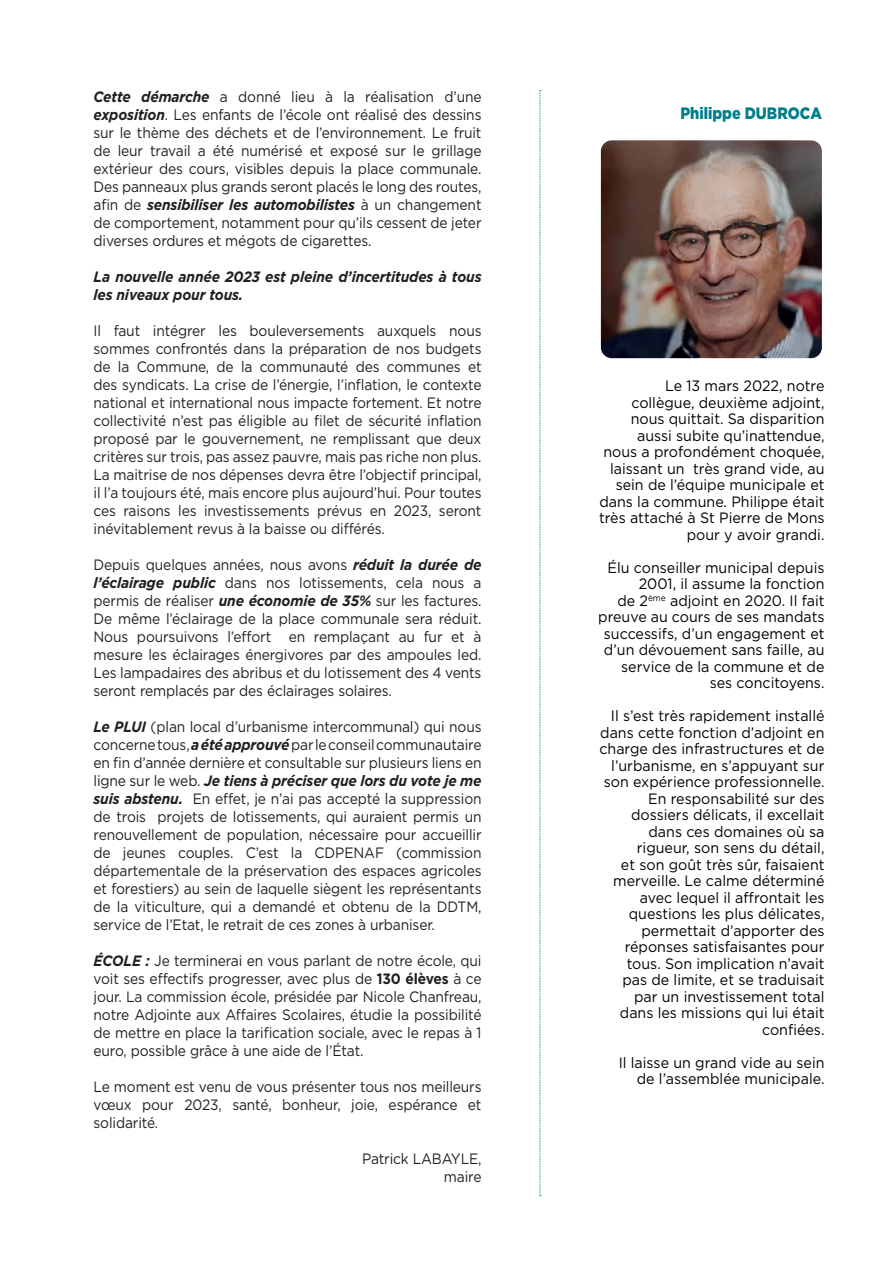
<style>
.page{position:relative;width:893px;height:1263px;background:#fff}
.page>*{position:absolute;margin:0;border:0;box-sizing:border-box;transform-origin:0 0}
.t1{font:900 16.5px "Gotham";color:#007e8a;scale:.88 1}
.t2{font:15px/18px "Gotham";letter-spacing:-.01em;color:#231f20;text-align:justify;scale:.92 1}
.t3{font:15px/16.5px "Gotham";color:#000001;text-align:right;scale:.95 1}
.t4{font:italic 700 15px/18px "Gotham";letter-spacing:-.01em;color:#231f20;scale:.92 1}
.s1{font-weight:700;font-style:italic}
.s2{font-weight:700}
</style>
<div class="page">
<img style="left:601px;top:140px;width:221px;height:218px">
<svg style="left:540px;top:90px;width:1px;height:1106px"></svg>
<p class="t2" style="left:94px;top:88px;width:423px"><span class="s1">Cette démarche</span> a donné lieu à la réalisation d’une <span class="s1">exposition</span>. Les enfants de l’école ont réalisé des dessins sur le thème des déchets et de l’environnement. Le fruit de leur travail a été numérisé et exposé sur le grillage extérieur des cours, visibles depuis la place communale.<br>Des panneaux plus grands seront placés le long des routes, afin de <span class="s1">sensibiliser les automobilistes</span> à un changement de comportement, notamment pour qu’ils cessent de jeter diverses ordures et mégots de cigarettes.</p>
<p class="t4" style="left:94px;top:268px;width:423px">La nouvelle année 2023 est pleine d’incertitudes à tous les niveaux pour tous.</p>
<p class="t2" style="left:94px;top:322px;width:423px">Il faut intégrer les bouleversements auxquels nous sommes confrontés dans la préparation de nos budgets de la Commune, de la communauté des communes et des syndicats. La crise de l’énergie, l’inflation, le contexte national et international nous impacte fortement. Et notre collectivité n’est pas éligible au filet de sécurité inflation proposé par le gouvernement, ne remplissant que deux critères sur trois, pas assez pauvre, mais pas riche non plus.<br>La maitrise de nos dépenses devra être l’objectif principal, il l’a toujours été, mais encore plus aujourd’hui. Pour toutes ces raisons les investissements prévus en 2023, seront inévitablement revus à la baisse ou différés.</p>
<p class="t2" style="left:94px;top:556px;width:423px">Depuis quelques années, nous avons <span class="s1">réduit la durée de l’éclairage public</span> dans nos lotissements, cela nous a permis de réaliser <span class="s1">une économie de 35%</span> sur les factures.<br>De même l’éclairage de la place communale sera réduit.<br>Nous poursuivons l’effort en remplaçant au fur et à mesure les éclairages énergivores par des ampoules led.<br>Les lampadaires des abribus et du lotissement des 4 vents seront remplacés par des éclairages solaires.</p>
<p class="t2" style="left:94px;top:718px;width:423px"><span class="s1">Le PLUI</span> (plan local d’urbanisme intercommunal) qui nous concerne tous, <span class="s1">a été approuvé</span> par le conseil communautaire en fin d’année dernière et consultable sur plusieurs liens en ligne sur le web. <span class="s1">Je tiens à préciser que lors du vote je me suis abstenu.</span> En effet, je n’ai pas accepté la suppression de trois projets de lotissements, qui auraient permis un renouvellement de population, nécessaire pour accueillir de jeunes couples. C’est la CDPENAF (commission départementale de la préservation des espaces agricoles et forestiers) au sein de laquelle siègent les représentants de la viticulture, qui a demandé et obtenu de la DDTM, service de l’Etat, le retrait de ces zones à urbaniser.</p>
<p class="t2" style="left:94px;top:952px;width:423px"><span class="s1">ÉCOLE :</span> Je terminerai en vous parlant de notre école, qui voit ses effectifs progresser, avec plus de <span class="s2">130 élèves</span> à ce jour. La commission école, présidée par Nicole Chanfreau, notre Adjointe aux Affaires Scolaires, étudie la possibilité de mettre en place la tarification sociale, avec le repas à 1 euro, possible grâce à une aide de l’État.</p>
<p class="t2" style="left:94px;top:1078px;width:423px">Le moment est venu de vous présenter tous nos meilleurs vœux pour 2023, santé, bonheur, joie, espérance et solidarité.</p>
<p class="t2" style="left:362px;top:1150px;width:131px;text-align:right">Patrick LABAYLE, maire</p>
<p class="t1" style="left:680px;top:102px;width:162px">Philippe DUBROCA</p>
<p class="t3" style="left:599px;top:377px;width:239px">Le 13 mars 2022, notre collègue, deuxième adjoint, nous quittait. Sa disparition aussi subite qu’inattendue,<br>nous a profondément choquée, laissant un très grand vide, au sein de l’équipe municipale et dans la commune. Philippe était très attaché à St Pierre de Mons pour y avoir grandi.</p>
<p class="t3" style="left:598px;top:559px;width:240px">Élu conseiller municipal depuis<br>2001, il assume la fonction<br>de 2<sup>ème</sup> adjoint en 2020. Il fait preuve au cours de ses mandats successifs, d’un engagement et d’un dévouement sans faille, au service de la commune et de ses concitoyens.</p>
<p class="t3" style="left:599px;top:707px;width:238px">Il s’est très rapidement installé dans cette fonction d’adjoint en charge des infrastructures et de l’urbanisme, en s’appuyant sur son expérience professionnelle.<br>En responsabilité sur des dossiers délicats, il excellait dans ces domaines où sa rigueur, son sens du détail,<br>et son goût très sûr, faisaient merveille. Le calme déterminé avec lequel il affrontait les questions les plus délicates, permettait d’apporter des réponses satisfaisantes pour tous. Son implication n’avait pas de limite, et se traduisait par un investissement total dans les missions qui lui était confiées.</p>
<p class="t3" style="left:619px;top:1054px;width:218px">Il laisse un grand vide au sein de l’assemblée municipale.</p>
</div>
